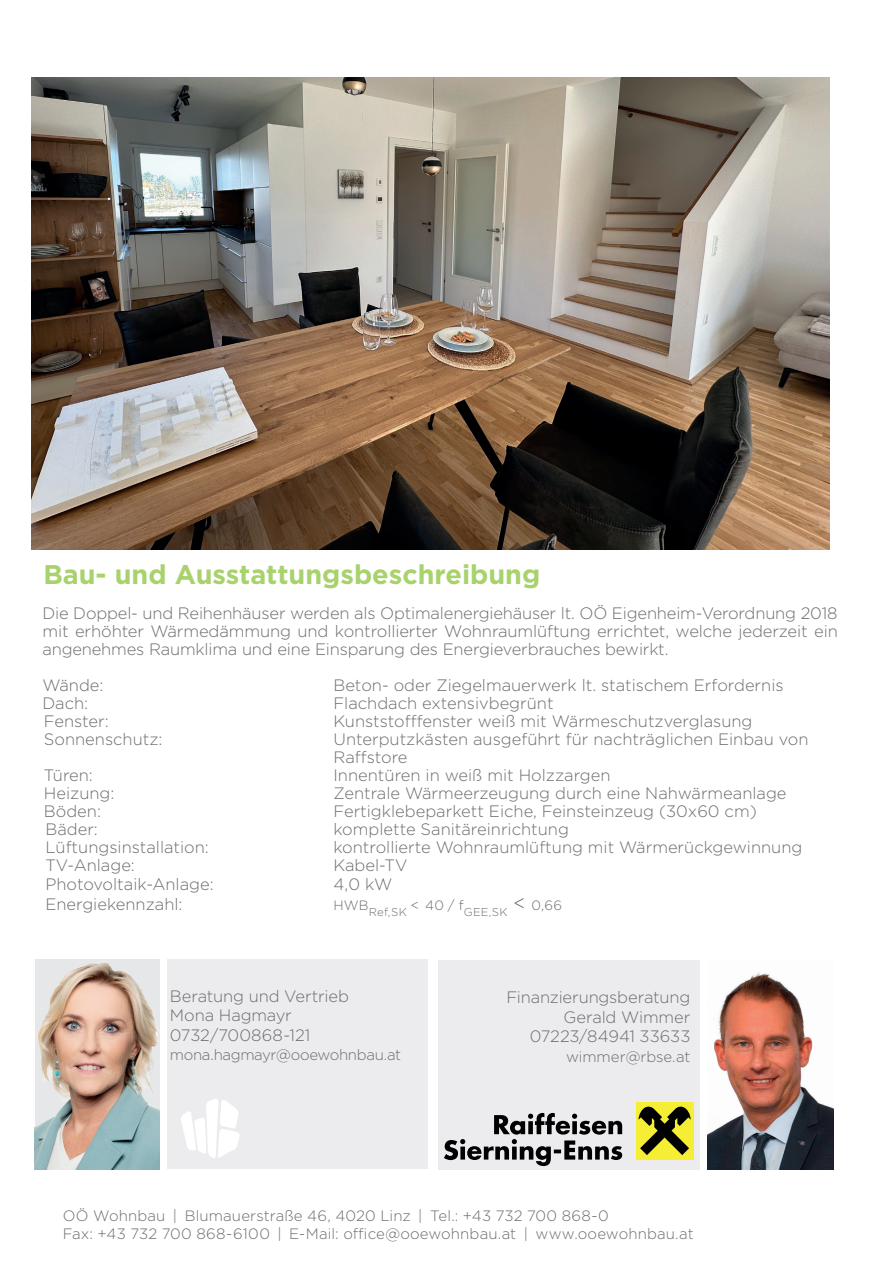
<style>
.page{position:relative;width:893px;height:1263px;background:#fff}
.page>*{position:absolute;margin:0;border:0;box-sizing:border-box;transform-origin:0 0}
.t1{font:700 27px "Gotham";color:#a8d26c}
.t2{font:300 16.5px/19.5px "Gotham";color:#6c6d70}
.t3{font:300 15px/18px "Gotham";letter-spacing:.005em;color:#6c6d70}
.t4{font:300 15px "Gotham";letter-spacing:-.02em;color:#6c6d70}
.t5{font:300 13.5px "Gotham";color:#6c6d70}
.t6{font:300 11.4px "Gotham";letter-spacing:.02em;color:#6c6d70}
</style>
<div class="page">
<img style="left:32px;top:78px;width:798px;height:471px">
<div style="left:167px;top:960px;width:261px;height:209px;background:#ececee"></div>
<div style="left:438px;top:960px;width:261px;height:210px;background:#ececee"></div>
<img style="left:35px;top:960px;width:125px;height:209px">
<svg style="left:181px;top:1099px;width:59px;height:59px"></svg>
<div style="left:636px;top:1102px;width:57px;height:57px;background:#f5ee35"></div>
<svg style="left:444px;top:1113px;width:178px;height:53px"></svg>
<svg style="left:638px;top:1106px;width:53px;height:49px"></svg>
<img style="left:708px;top:972px;width:125px;height:198px">
<h1 class="t1" style="left:43px;top:557px;width:498px">Bau- und Ausstattungsbeschreibung</h1>
<p class="t2" style="left:42px;top:603px;width:797px;line-height:18px;text-align:justify">Die Doppel- und Reihenhäuser werden als Optimalenergiehäuser lt. OÖ Eigenheim-Verordnung 2018 mit erhöhter Wärmedämmung und kontrollierter Wohnraumlüftung errichtet, welche jederzeit ein angenehmes Raumklima und eine Einsparung des Energieverbrauches bewirkt.</p>
<p class="t2" style="left:42px;top:675px;width:63px">Wände:</p>
<p class="t2" style="left:333px;top:675px;width:452px">Beton- oder Ziegelmauerwerk lt. statischem Erfordernis</p>
<p class="t2" style="left:42px;top:693px;width:47px">Dach:</p>
<p class="t2" style="left:333px;top:693px;width:222px">Flachdach extensivbegrünt</p>
<p class="t2" style="left:44px;top:711px;width:66px">Fenster:</p>
<p class="t2" style="left:333px;top:711px;width:421px">Kunststofffenster weiß mit Wärmeschutzverglasung</p>
<p class="t2" style="left:44px;top:729px;width:120px">Sonnenschutz:</p>
<p class="t2" style="left:333px;top:729px;width:477px;line-height:18px">Unterputzkästen ausgeführt für nachträglichen Einbau von<br>Raffstore</p>
<p class="t2" style="left:44px;top:765px;width:50px">Türen:</p>
<p class="t2" style="left:333px;top:765px;width:279px">Innentüren in weiß mit Holzzargen</p>
<p class="t2" style="left:44px;top:783px;width:72px">Heizung:</p>
<p class="t2" style="left:333px;top:783px;width:455px">Zentrale Wärmeerzeugung durch eine Nahwärmeanlage</p>
<p class="t2" style="left:44px;top:801px;width:59px">Böden:</p>
<p class="t2" style="left:333px;top:801px;width:425px">Fertigklebeparkett Eiche, Feinsteinzeug (30x60 cm)</p>
<p class="t2" style="left:45px;top:819px;width:54px">Bäder:</p>
<p class="t2" style="left:333px;top:819px;width:237px">komplette Sanitäreinrichtung</p>
<p class="t2" style="left:45px;top:837px;width:165px">Lüftungsinstallation:</p>
<p class="t2" style="left:333px;top:837px;width:470px">kontrollierte Wohnraumlüftung mit Wärmerückgewinnung</p>
<p class="t2" style="left:45px;top:855px;width:91px">TV-Anlage:</p>
<p class="t2" style="left:333px;top:855px;width:75px">Kabel-TV</p>
<p class="t2" style="left:45px;top:874px;width:170px">Photovoltaik-Anlage:</p>
<p class="t2" style="left:333px;top:874px;width:60px">4,0 kW</p>
<p class="t2" style="left:45px;top:894px;width:139px">Energiekennzahl:</p>
<p class="t5" style="left:333px;top:896px;width:37px">HWB</p>
<p class="t5" style="left:411px;top:896px;width:54px">&lt; 40 / f</p>
<p class="t6" style="left:464px;top:905px;width:100px">GEE,SK <sup>&lt;</sup> <sup>0,66</sup></p>
<p class="t6" style="left:369px;top:905px;width:39px">Ref,SK</p>
<p class="t2" style="left:170px;top:985px;width:181px">Beratung und Vertrieb<br>Mona Hagmayr<br>0732/700868-121</p>
<p class="t4" style="left:170px;top:1045px;width:233px">mona.hagmayr@ooewohnbau.at</p>
<p class="t2" style="left:506px;top:987px;width:186px;text-align:right">Finanzierungsberatung<br>Gerald Wimmer<br>07223/84941 33633</p>
<p class="t3" style="left:566px;top:1047px;width:126px">wimmer@rbse.at</p>
<p class="t3" style="left:63px;top:1207px;width:632px">OÖ Wohnbau | Blumauerstraße 46, 4020 Linz | Tel.: +43 732 700 868-0<br>Fax: +43 732 700 868-6100 | E-Mail: office@ooewohnbau.at | www.ooewohnbau.at</p>
</div>
